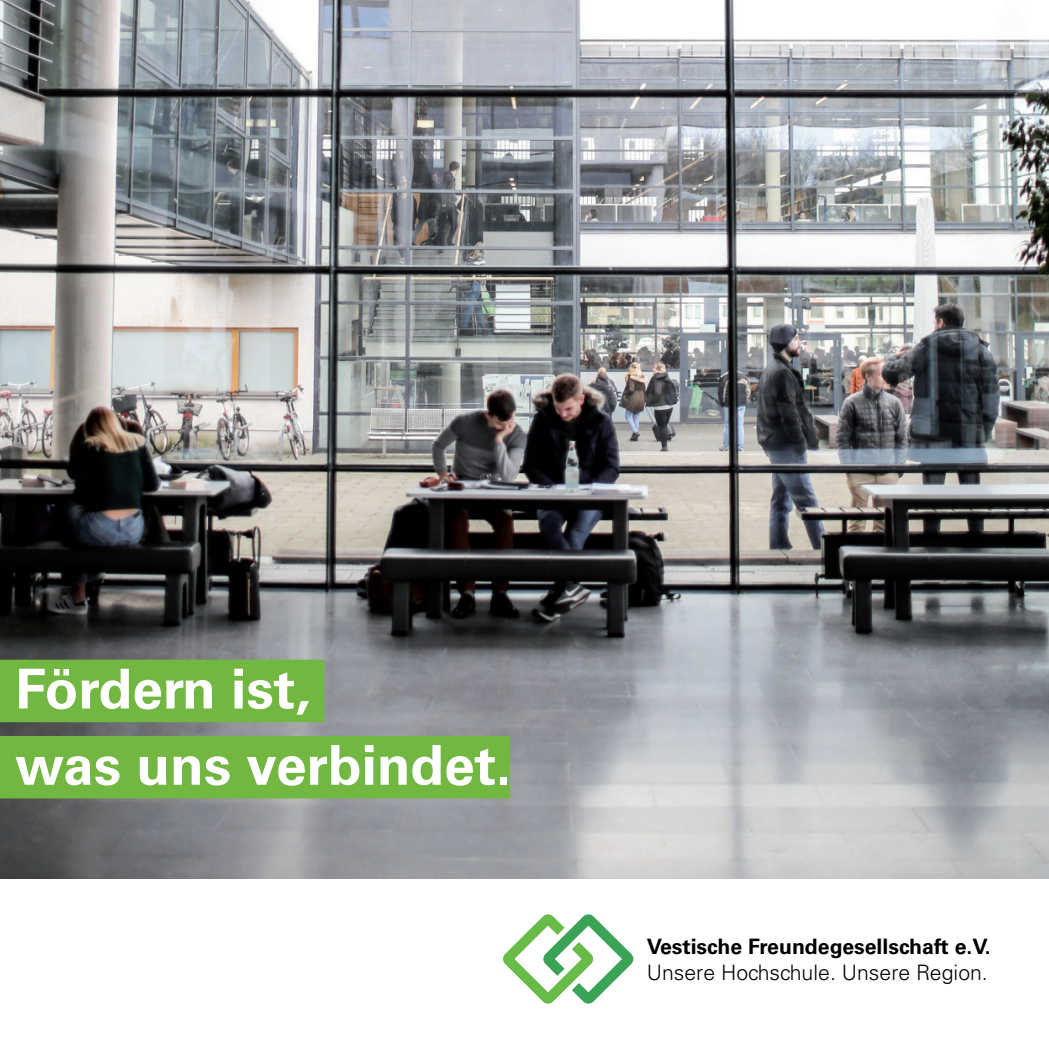
<style>
.page{position:relative;width:1049px;height:1049px;background:#fff}
.page>*{position:absolute;margin:0;border:0;box-sizing:border-box;transform-origin:0 0}
.t1{font:700 55px/76.2px "Univers LT Std";color:#fff}
.t2{font:700 21.25px "Univers LT Std";color:#000}
.t3{font:300 21.25px "Univers LT Std";color:#000}
</style>
<div class="page">
<img style="left:0;top:0;width:1049px;height:879px">
<svg style="left:503px;top:914px;width:131px;height:90px"></svg>
<div style="left:0;top:660px;width:324px;height:62px;background:#73b743"></div>
<div style="left:0;top:736px;width:510px;height:62px;background:#73b743"></div>
<h1 class="t1" style="left:15px;top:651px;width:497px">Fördern ist,<br>was uns verbindet.</h1>
<p class="t2" style="left:647px;top:934px;width:346px">Vestische Freundegesellschaft e.V.</p>
<p class="t3" style="left:647px;top:959px;width:343px">Unsere Hochschule. Unsere Region.</p>
</div>
